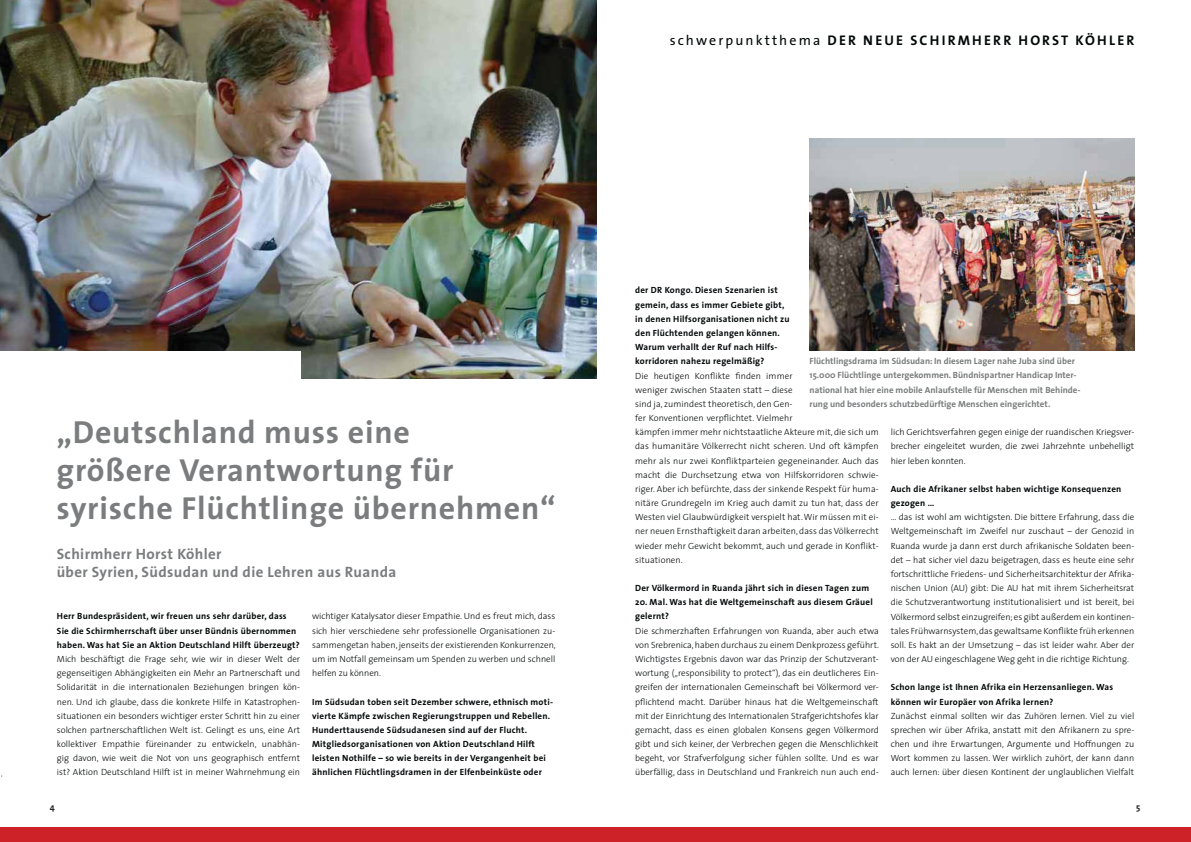
<style>
.page{position:relative;width:1191px;height:842px;background:#fff}
.page>*{position:absolute;margin:0;border:0;box-sizing:border-box;transform-origin:0 0}
.t1{font:700 32px/38.4px "The Sans";letter-spacing:.025em;color:#7a7c7d}
.t2{font:700 15px/18px "The Sans";letter-spacing:.025em;color:#7a7c7d}
.t3{font:700 14px "The Sans";letter-spacing:.15em;color:#040809}
.t4{font:300 9px/14.2px "The Sans";letter-spacing:.01em;color:#040809;text-align:justify}
.t5{font:700 9px/14.2px "The Sans";letter-spacing:.025em;color:#040809}
.t6{font:700 9px/14.2px "The Sans";color:#7a7c7d}
.t7{font:700 9px "The Sans";color:#231f20}
.s1{font-weight:400}
</style>
<div class="page">
<div style="left:0;top:828px;width:1191px;height:14px;background:#cc2228"></div>
<img style="left:809px;top:138px;width:325px;height:213px">
<img style="left:0;top:0;width:596px;height:378px">
<div style="left:0;top:351px;width:300px;height:32px;background:#fff"></div>
<h3 class="t3" style="left:669px;top:33px;width:466px"><span class="s1">schwerpunktthema</span> DER NEUE SCHIRMHERR HORST KÖHLER</h3>
<h1 class="t1" style="left:57px;top:413px;width:500px">„Deutschland muss eine<br>größere Verantwortung für syrische Flüchtlinge übernehmen“</h1>
<h2 class="t2" style="left:57px;top:545px;width:341px">Schirmherr Horst Köhler<br>über Syrien, Südsudan und die Lehren aus Ruanda</h2>
<p class="t5" style="left:57px;top:610px;width:244px">Herr Bundespräsident, wir freuen uns sehr darüber, dass<br>Sie die Schirmherrschaft über unser Bündnis übernommen haben. Was hat Sie an Aktion Deutschland Hilft überzeugt?</p>
<p class="t4" style="left:57px;top:653px;width:245px">Mich beschäftigt die Frage sehr, wie wir in dieser Welt der gegen seitigen Abhängigkeiten ein Mehr an Partnerschaft und Solidarität in die internationalen Beziehungen bringen kön&shy;nen. Und ich glaube, dass die konkrete Hilfe in Katastrophen&shy;situationen ein besonders wichtiger erster Schritt hin zu einer solchen partnerschaftlichen Welt ist. Gelingt es uns, eine Art kollektiver Empathie füreinander zu entwickeln, unabhän&shy;gig davon, wie weit die Not von uns geographisch entfernt ist? Aktion Deutschland Hilft ist in meiner Wahrnehmung ein</p>
<p class="t4" style="left:312px;top:610px;width:245px">wichtiger Katalysator dieser Empathie. Und es freut mich, dass sich hier verschiedene sehr professionelle Organisationen zu&shy;sammengetan haben, jenseits der existierenden Konkurrenzen, um im Notfall gemeinsam um Spenden zu werben und schnell helfen zu können.</p>
<p class="t5" style="left:312px;top:695px;width:242px">Im Südsudan toben seit Dezember schwere, ethnisch moti&shy;vierte Kämpfe zwischen Regierungstruppen und Rebellen.<br>Hunderttausende Südsudanesen sind auf der Flucht.<br>Mitgliedsorganisationen von Aktion Deutschland Hilft leisten Nothilfe – so wie bereits in der Vergangenheit bei ähnlichen Flüchtlingsdramen in der Elfenbeinküste oder</p>
<p class="t5" style="left:635px;top:284px;width:156px">der DR Kongo. Diesen Szenarien ist gemein, dass es immer Gebiete gibt, in denen Hilfsorganisationen nicht zu den Flüchtenden gelangen können.<br>Warum verhallt der Ruf nach Hilfs&shy;korridoren nahezu regelmäßig?</p>
<p class="t4" style="left:635px;top:369px;width:245px;text-align:left">Die heutigen Konflikte finden immer<br>weniger zwischen Staaten statt – diese<br>sind ja, zumindest theoretisch, den Gen-<br>fer Konventionen verpflichtet. Vielmehr<br>kämpfen immer mehr nichtstaatliche Akteure mit, die sich um das humanitäre Völkerrecht nicht scheren. Und oft kämpfen mehr als nur zwei Konfliktparteien gegeneinander. Auch das macht die Durchsetzung etwa von Hilfskorridoren schwie&shy;riger. Aber ich befürchte, dass der sinkende Respekt für huma&shy;nitäre Grundregeln im Krieg auch damit zu tun hat, dass der Westen viel Glaubwürdigkeit verspielt hat. Wir müssen mit ei&shy;ner neuen Ernsthaftigkeit daran arbeiten, dass das Völker recht wieder mehr Gewicht bekommt, auch und gerade in Konflikt&shy;situationen.</p>
<p class="t5" style="left:635px;top:581px;width:235px">Der Völkermord in Ruanda jährt sich in diesen Tagen zum</p>
<p class="t5" style="left:635px;top:595px;width:239px">20. Mal. Was hat die Weltgemeinschaft aus diesem Gräuel gelernt?</p>
<p class="t4" style="left:635px;top:624px;width:245px">Die schmerzhaften Erfahrungen von Ruanda, aber auch etwa von Srebrenica, haben durchaus zu einem Denkprozess geführt.<br>Wichtigstes Ergebnis davon war das Prinzip der Schutzverant&shy;wortung („responsibility to protect“), das ein deutlicheres Ein&shy;greifen der internationalen Gemeinschaft bei Völkermord ver&shy;pflichtend macht. Darüber hinaus hat die Weltgemeinschaft mit der Einrichtung des Internationalen Strafgerichtshofes klar gemacht, dass es einen globalen Konsens gegen Völkermord gibt und sich keiner, der Verbrechen gegen die Menschlichkeit begeht, vor Strafverfolgung sicher fühlen sollte. Und es war überfällig, dass in Deutschland und Frankreich nun auch end-</p>
<p class="t6" style="left:809px;top:354px;width:272px">Flüchtlingsdrama im Südsudan: In diesem Lager nahe Juba sind über 15.000 Flüchtlinge untergekommen. Bündnispartner Handicap Inter&shy;national hat hier eine mobile Anlaufstelle für Menschen mit Behinde&shy;rung und besonders schutzbedürftige Menschen eingerichtet.</p>
<p class="t4" style="left:890px;top:426px;width:245px">lich Gerichtsverfahren gegen einige der ruandischen Kriegsver&shy;brecher eingeleitet wurden, die zwei Jahrzehnte unbehelligt hier leben konnten.</p>
<p class="t5" style="left:890px;top:482px;width:232px">Auch die Afrikaner selbst haben wichtige Konsequenzen gezogen …</p>
<p class="t4" style="left:890px;top:511px;width:245px">… das ist wohl am wichtigsten. Die bittere Erfahrung, dass die Weltgemeinschaft im Zweifel nur zuschaut – der Genozid in Ruanda wurde ja dann erst durch afrikanische Soldaten been&shy;det – hat sicher viel dazu beigetragen, dass es heute eine sehr fortschrittliche Friedens- und Sicherheitsarchitektur der Afrika&shy;nischen Union (AU) gibt: Die AU hat mit ihrem Sicherheitsrat die Schutzverantwortung institutionalisiert und ist bereit, bei Völkermord selbst einzugreifen; es gibt außerdem ein kontinen&shy;tales Frühwarnsystem, das gewaltsame Konflikte früh erkennen soll. Es hakt an der Umsetzung – das ist leider wahr. Aber der von der AU eingeschlagene Weg geht in die richtige Richtung.</p>
<p class="t5" style="left:890px;top:680px;width:224px">Schon lange ist Ihnen Afrika ein Herzensanliegen. Was können wir Europäer von Afrika lernen?</p>
<p class="t4" style="left:890px;top:709px;width:245px">Zunächst einmal sollten wir das Zuhören lernen. Viel zu viel sprechen wir über Afrika, anstatt mit den Afrikanern zu spre&shy;chen und ihre Erwartungen, Argumente und Hoffnungen zu Wort kommen zu lassen. Wer wirklich zuhört, der kann dann auch lernen: über diesen Kontinent der unglaublichen Vielfalt</p>
<p class="t7" style="left:50px;top:803px;width:6px">4</p>
<p class="t7" style="left:1136px;top:803px;width:6px">5</p>
</div>
